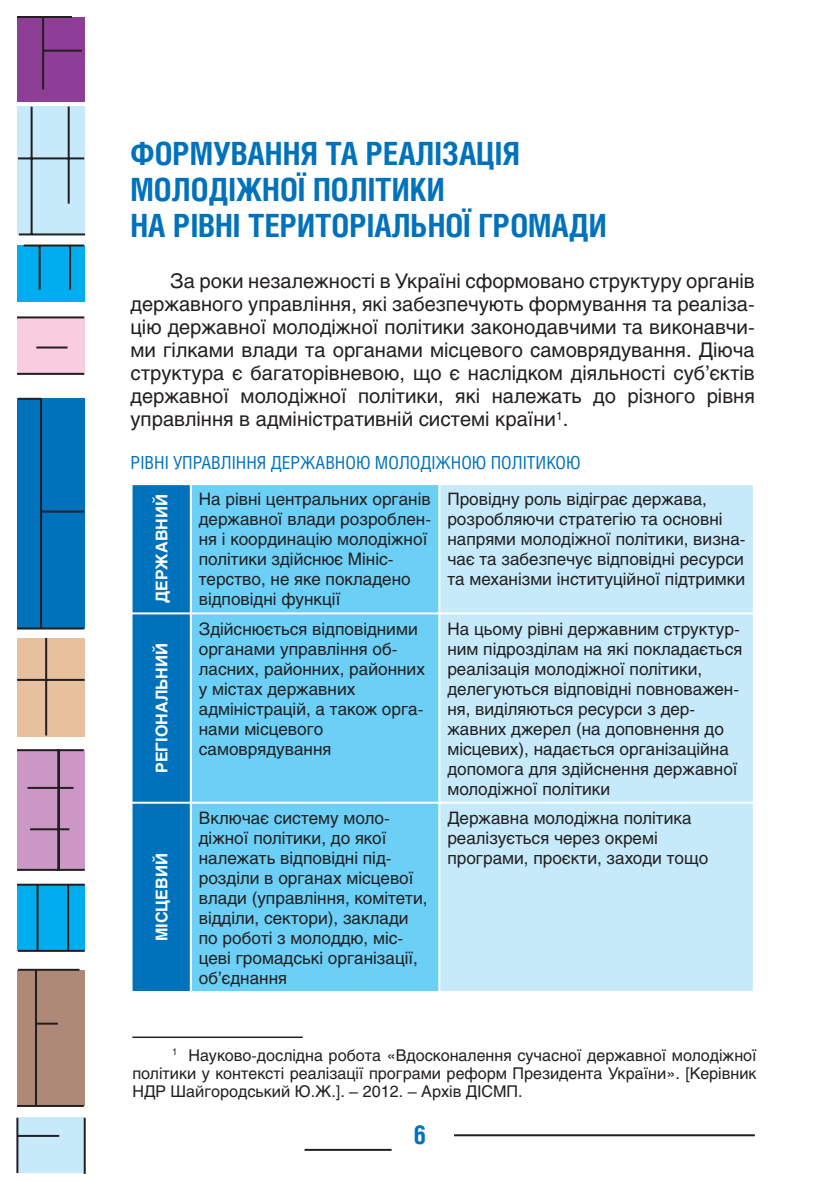
<style>
.page{position:relative;width:840px;height:1191px;background:#fff}
.page>*{position:absolute;margin:0;border:0;box-sizing:border-box;transform-origin:0 0}
.t1{font:700 32px/36px "Helios Cond";color:#0072bc}
.t2{font:700 26px "Helios Cond";color:#0072bc}
.t3{font:20px/23px "Helios";color:#231f20;text-align:justify}
.t4{font:18px "Helios Cond";color:#0072bc}
.t5{font:17px/20px "Helios";color:#231f20}
.t6{font:16px/18px "Helios";color:#231f20;text-align:justify}
.t7{font:700 16px "Helios";color:#fff}
</style>
<div class="page">
<div style="left:17px;top:17px;width:68px;height:84px;background:#8f3e97"></div>
<div style="left:17px;top:107px;width:68px;height:128px;background:#c6eafa"></div>
<div style="left:17px;top:398px;width:68px;height:230px;background:#0072bc"></div>
<div style="left:17px;top:638px;width:68px;height:98px;background:#e7c09e"></div>
<div style="left:17px;top:884px;width:68px;height:67px;background:#00aeef"></div>
<div style="left:17px;top:246px;width:68px;height:56px;background:#00aeef"></div>
<div style="left:17px;top:317px;width:68px;height:57px;background:#f9ccdf"></div>
<div style="left:17px;top:750px;width:68px;height:120px;background:#cb97c4"></div>
<div style="left:17px;top:969px;width:68px;height:136px;background:#af8977"></div>
<div style="left:17px;top:1117px;width:68px;height:56px;background:#c6eafa"></div>
<hr style="left:17px;top:16px;width:55px;height:2px;background:#231f20">
<hr style="left:42px;top:17px;width:2px;height:73px;background:#231f20">
<hr style="left:43px;top:50px;width:39px;height:2px;background:#231f20">
<hr style="left:31px;top:107px;width:2px;height:127px;background:#231f20">
<hr style="left:19px;top:233px;width:66px;height:2px;background:#231f20">
<hr style="left:18px;top:157px;width:66px;height:2px;background:#231f20">
<hr style="left:68px;top:106px;width:2px;height:98px;background:#231f20">
<hr style="left:24px;top:244px;width:60px;height:2px;background:#231f20">
<hr style="left:39px;top:245px;width:2px;height:45px;background:#231f20">
<hr style="left:69px;top:245px;width:2px;height:45px;background:#231f20">
<hr style="left:17px;top:316px;width:67px;height:2px;background:#231f20">
<hr style="left:17px;top:373px;width:67px;height:2px;background:#231f20">
<hr style="left:36px;top:346px;width:31px;height:2px;background:#231f20">
<hr style="left:17px;top:627px;width:67px;height:2px;background:#231f20">
<hr style="left:40px;top:398px;width:2px;height:230px;background:#231f20">
<hr style="left:41px;top:510px;width:43px;height:2px;background:#231f20">
<hr style="left:18px;top:398px;width:23px;height:2px;background:#231f20">
<hr style="left:45px;top:638px;width:2px;height:97px;background:#231f20">
<hr style="left:17px;top:679px;width:68px;height:2px;background:#231f20">
<hr style="left:17px;top:749px;width:67px;height:2px;background:#231f20">
<hr style="left:17px;top:869px;width:68px;height:2px;background:#231f20">
<hr style="left:30px;top:828px;width:39px;height:2px;background:#231f20">
<hr style="left:27px;top:787px;width:46px;height:2px;background:#231f20">
<hr style="left:58px;top:749px;width:2px;height:121px;background:#231f20">
<hr style="left:17px;top:883px;width:68px;height:2px;background:#231f20">
<hr style="left:18px;top:950px;width:67px;height:2px;background:#231f20">
<hr style="left:67px;top:884px;width:2px;height:67px;background:#231f20">
<hr style="left:37px;top:884px;width:2px;height:67px;background:#231f20">
<hr style="left:18px;top:968px;width:61px;height:2px;background:#231f20">
<hr style="left:35px;top:969px;width:2px;height:137px;background:#231f20">
<hr style="left:17px;top:1105px;width:67px;height:2px;background:#231f20">
<hr style="left:36px;top:1022px;width:22px;height:2px;background:#231f20">
<hr style="left:16px;top:1117px;width:2px;height:56px;background:#231f20">
<hr style="left:17px;top:1134px;width:42px;height:2px;background:#231f20">
<hr style="left:84px;top:1117px;width:2px;height:57px;background:#231f20">
<hr style="left:454px;top:1134px;width:300px;height:2px;background:#231f20">
<hr style="left:304px;top:1148px;width:87px;height:2px;background:#231f20">
<div style="left:132px;top:485px;width:58px;height:506px;background:#0072bc"></div>
<div style="left:192px;top:485px;width:246px;height:506px;background:#6bcff6"></div>
<svg style="left:440px;top:485px;width:312px;height:506px;background:#c8eafa"></svg>
<hr style="left:130px;top:612px;width:61px;height:2px;background:#fff">
<hr style="left:191px;top:612px;width:248px;height:2px;background:#fff">
<hr style="left:439px;top:612px;width:315px;height:2px;background:#fff">
<hr style="left:130px;top:801px;width:61px;height:2px;background:#fff">
<hr style="left:191px;top:801px;width:248px;height:2px;background:#fff">
<hr style="left:439px;top:801px;width:315px;height:2px;background:#fff">
<hr style="left:132px;top:1036px;width:170px;height:2px;background:#231f20">
<h1 class="t1" style="left:130px;top:138px;width:477px">ФОРМУВАННЯ ТА РЕАЛІЗАЦІЯ<br>МОЛОДІЖНОЇ ПОЛІТИКИ<br>НА РІВНІ ТЕРИТОРІАЛЬНОЇ ГРОМАДИ</h1>
<p class="t3" style="left:130px;top:271px;width:625px;text-indent:40px">За роки незалежності в Україні сформовано структуру органів державного управління, які забезпечують формування та реаліза&shy;цію державної молодіжної політики законодавчими та виконавчи&shy;ми гілками влади та органами місцевого самоврядування. Діюча структура є багаторівневою, що є наслідком діяльності суб’єктів державної молодіжної політики, які належать до різного рівня управління в адміністративній системі країни<sup>1</sup>.</p>
<p class="t4" style="left:130px;top:456px;width:451px">РІВНІ УПРАВЛІННЯ ДЕРЖАВНОЮ МОЛОДІЖНОЮ ПОЛІТИКОЮ</p>
<p class="t7" style="left:155px;top:603px;width:111px;rotate:-90deg">ДЕРЖАВНИЙ</p>
<p class="t5" style="left:199px;top:491px;width:234px">На рівні центральних органів державної влади розроблен&shy;ня і координацію молодіжної політики здійснює Мініс&shy;терство, не яке покладено відповідні функції</p>
<p class="t5" style="left:447px;top:491px;width:299px">Провідну роль відіграє держава, розробляючи стратегію та основні напрями молодіжної політики, визна&shy;чає та забезпечує відповідні ресурси та механізми інституційної підтримки</p>
<p class="t7" style="left:155px;top:773px;width:132px;rotate:-90deg">РЕГІОНАЛЬНИЙ</p>
<p class="t5" style="left:199px;top:620px;width:227px">Здійснюється відповідними органами управління об&shy;ласних, районних, районних у містах державних адміністрацій, а також орга&shy;нами місцевого самоврядування</p>
<p class="t5" style="left:447px;top:620px;width:296px">На цьому рівні державним структур&shy;ним підрозділам на які покладається реалізація молодіжної політики, делегуються відповідні повноважен&shy;ня, виділяються ресурси з дер&shy;жавних джерел (на доповнення до місцевих), надається організаційна допомога для здійснення державної молодіжної політики</p>
<p class="t7" style="left:155px;top:941px;width:89px;rotate:-90deg">МІСЦЕВИЙ</p>
<p class="t5" style="left:199px;top:809px;width:230px">Включає систему моло&shy;діжної політики, до якої належать відповідні під&shy;розділи в органах місцевої влади (управління, комітети, відділи, сектори), заклади по роботі з молоддю, міс&shy;цеві громадські організації, об’єднання</p>
<p class="t5" style="left:447px;top:809px;width:262px">Державна молодіжна політика реалізується через окремі програми, проєкти, заходи тощо</p>
<p class="t6" style="left:132px;top:1047px;width:625px;text-indent:40px"><sup>1</sup> Науково-дослідна робота «Вдосконалення сучасної державної молодіжної політики у контексті реалізації програми реформ Президента України». [Керівник НДР Шайгородський Ю.Ж.]. – 2012. – Архів ДІСМП.</p>
<h2 class="t2" style="left:413px;top:1125px;width:14px">6</h2>
</div>
